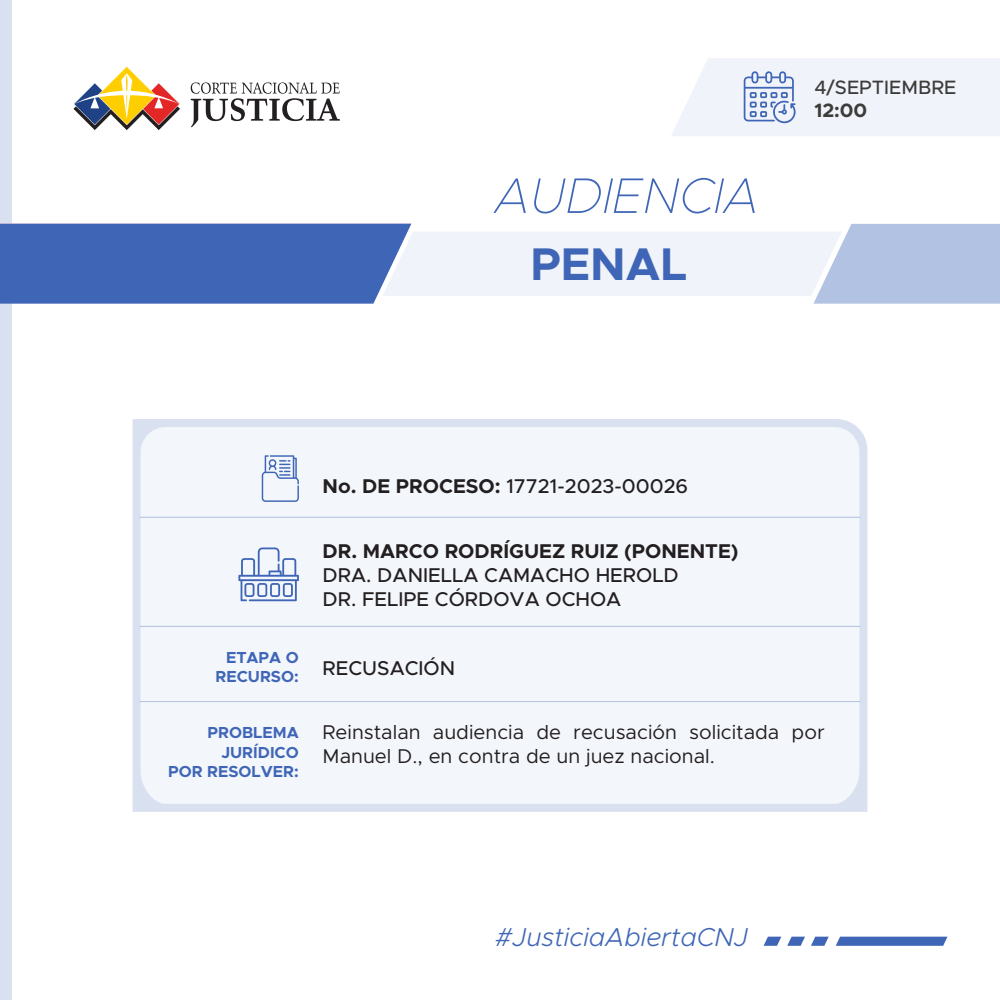
<style>
.page{position:relative;width:1000px;height:1000px;background:#fff}
.page>*{position:absolute;margin:0;border:0;box-sizing:border-box;transform-origin:0 0}
.t1{font:italic 100 50.2px "Metropolis";color:#3f66b6}
.t2{font:700 46px "Metropolis";color:#3f66b6}
.t3{font:italic 300 26px "Metropolis";color:#3f66b6}
.t4{font:500 20px/24px "Metropolis";color:#231f20}
.t5{font:20px/24px "Metropolis";color:#231f20}
.t6{font:700 20px "Metropolis";color:#231f20}
.t7{font:500 19.4px "Metropolis";color:#3c3c3b}
.t8{font:700 19.4px "Metropolis";color:#3c3c3b}
.t9{font:700 16px/19.2px "Metropolis";color:#3f66b6;text-align:right}
.s1{font-weight:700}
</style>
<div class="page">
<div style="left:0;top:0;width:12px;height:1000px;background:#d9e0f0"></div>
<svg style="left:836px;top:937px;width:112px;height:9px"></svg>
<svg style="left:811px;top:937px;width:18px;height:9px"></svg>
<svg style="left:787px;top:937px;width:18px;height:9px"></svg>
<svg style="left:764px;top:937px;width:17px;height:9px"></svg>
<svg style="left:0;top:223px;width:1000px;height:81px"></svg>
<div style="left:133px;top:419px;width:734px;height:393px;background:#d9e0f0"></div>
<div style="left:141px;top:427px;width:718px;height:377px;background:#f3f6fb"></div>
<svg style="left:262px;top:455px;width:37px;height:47px"></svg>
<hr style="left:140px;top:517px;width:720px;height:1px;background:#b2c2e2">
<hr style="left:140px;top:626px;width:720px;height:1px;background:#b2c2e2">
<hr style="left:140px;top:701px;width:720px;height:1px;background:#b2c2e2">
<svg style="left:238px;top:548px;width:61px;height:53px"></svg>
<svg style="left:191px;top:82px;width:149px;height:45px"></svg>
<svg style="left:73px;top:66px;width:107px;height:64px"></svg>
<svg style="left:671px;top:58px;width:329px;height:78px"></svg>
<h1 class="t1" style="left:495px;top:164px;width:266px">AUDIENCIA</h1>
<h2 class="t2" style="left:530px;top:235px;width:158px">PENAL</h2>
<p class="t7" style="left:814px;top:75px;width:144px">4/SEPTIEMBRE</p>
<p class="t8" style="left:814px;top:98px;width:54px">12:00</p>
<p class="t9" style="left:216px;top:648px;width:85px">ETAPA O<br>RECURSO:</p>
<p class="t9" style="left:168px;top:723px;width:132px">PROBLEMA<br>JURÍDICO<br>POR RESOLVER:</p>
<p class="t4" style="left:323px;top:474px;width:367px"><span class="s1">No. DE PROCESO:</span> 17721-2023-00026</p>
<p class="t6" style="left:323px;top:538px;width:417px">DR. MARCO RODRÍGUEZ RUIZ (PONENTE)</p>
<p class="t4" style="left:323px;top:563px;width:358px">DRA. DANIELLA CAMACHO HEROLD<br>DR. FELIPE CÓRDOVA OCHOA</p>
<p class="t4" style="left:323px;top:656px;width:134px">RECUSACIÓN</p>
<p class="t5" style="left:323px;top:720px;width:504px">Reinstalan audiencia de recusación solicitada por<br>Manuel D., en contra de un juez nacional.</p>
<h3 class="t3" style="left:495px;top:921px;width:255px">#JusticiaAbiertaCNJ</h3>
</div>
